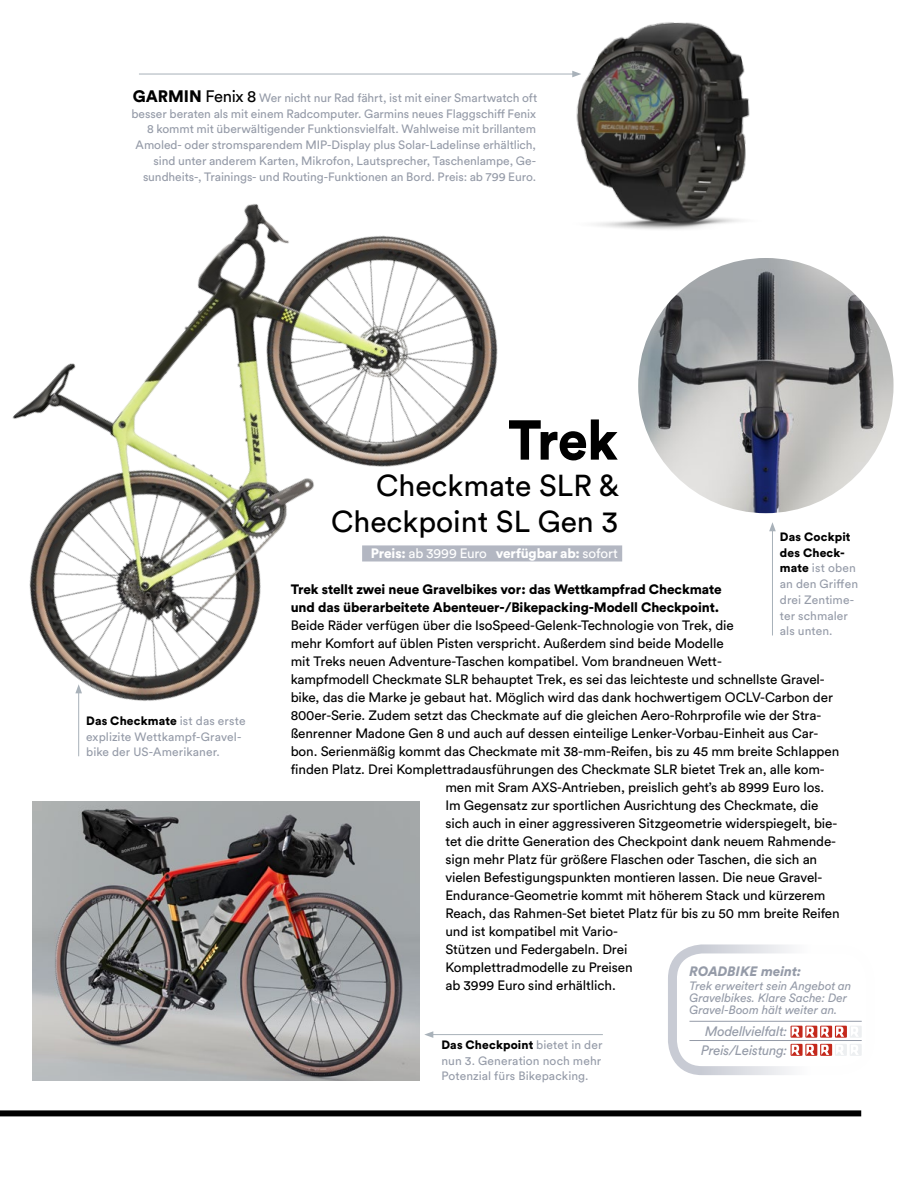
<style>
.page{position:relative;width:915px;height:1191px;background:#fff}
.page>*{position:absolute;margin:0;border:0;box-sizing:border-box;transform-origin:0 0}
.t1{font:900 55.5px "Circular Std";color:#000;scale:.96 1}
.t2{font:30px/36px "Circular Std";color:#000;text-align:right}
.t3{font:13.5px "Circular Std";letter-spacing:-.005em;color:#000}
.t4{font:900 13.5px/18px "Circular Std";letter-spacing:-.005em;color:#000}
.t5{font:900 13.5px "Circular Std";letter-spacing:-.015em;color:#fff}
.t6{font:italic 13.5px/18.1px "Circular Std";letter-spacing:-.02em;color:#959ba8;text-align:center}
.t7{font:italic 900 13.5px "Circular Std";color:#959ba8}
.t8{font:12px/15.8px "Circular Std";letter-spacing:-.005em;color:#959ba8}
.t9{font:italic 12px/12px "Circular Std";letter-spacing:-.005em;color:#959ba8}
.s1{font-weight:900;font-size:16.5px;color:#000}
.s2{font-size:16.5px;color:#000}
.s3{font-weight:900;color:#000}
.s4{font-weight:400}
</style>
<div class="page">
<img style="left:553px;top:22px;width:248px;height:241px">
<div style="left:0;top:1110px;width:860px;height:6px;background:#000"></div>
<hr style="left:139px;top:74px;width:435px;height:1px;background:#a8b1b9">
<svg style="left:572px;top:71px;width:9px;height:6px"></svg>
<img style="left:638px;top:258px;width:255px;height:255px;border-radius:128px">
<img style="left:32px;top:801px;width:387px;height:279px">
<img style="left:12px;top:73px;width:541px;height:681px">
<hr style="left:772px;top:529px;width:1px;height:106px;background:#a8b1b9">
<svg style="left:769px;top:522px;width:6px;height:9px"></svg>
<hr style="left:78px;top:691px;width:1px;height:65px;background:#a8b1b9">
<svg style="left:75px;top:684px;width:7px;height:9px"></svg>
<hr style="left:431px;top:1034px;width:171px;height:1px;background:#a8b1b9">
<svg style="left:424px;top:1031px;width:9px;height:7px"></svg>
<div style="left:362px;top:545px;width:260px;height:16px;background:#b3b7c2"></div>
<div style="left:667px;top:944px;width:207px;height:131px;border:9px solid #c8cbd4;border-radius:30px"></div>
<hr style="left:689px;top:1021px;width:172px;height:1px;background:#959ba8">
<hr style="left:689px;top:1040px;width:172px;height:1px;background:#959ba8">
<div style="left:790px;top:1025px;width:12px;height:12px;background:#c4281b"></div>
<svg style="left:791px;top:1026px;width:8px;height:10px"></svg>
<div style="left:805px;top:1025px;width:12px;height:12px;background:#c4281b"></div>
<svg style="left:806px;top:1026px;width:8px;height:10px"></svg>
<svg style="left:819px;top:1025px;width:12px;height:12px"></svg>
<svg style="left:821px;top:1026px;width:8px;height:10px"></svg>
<svg style="left:834px;top:1025px;width:12px;height:12px"></svg>
<svg style="left:835px;top:1026px;width:8px;height:10px"></svg>
<div style="left:849px;top:1025px;width:12px;height:12px;background:#edeff1"></div>
<svg style="left:851px;top:1027px;width:7px;height:9px"></svg>
<div style="left:790px;top:1043px;width:12px;height:12px;background:#c4281b"></div>
<svg style="left:791px;top:1044px;width:8px;height:11px"></svg>
<div style="left:805px;top:1043px;width:12px;height:12px;background:#c4281b"></div>
<svg style="left:806px;top:1044px;width:8px;height:11px"></svg>
<svg style="left:819px;top:1043px;width:12px;height:12px"></svg>
<svg style="left:821px;top:1044px;width:8px;height:11px"></svg>
<div style="left:834px;top:1043px;width:12px;height:12px;background:#edeff1"></div>
<svg style="left:836px;top:1045px;width:7px;height:10px"></svg>
<div style="left:849px;top:1043px;width:12px;height:12px;background:#edeff1"></div>
<svg style="left:851px;top:1045px;width:7px;height:10px"></svg>
<p class="t8" style="left:131px;top:90px;width:407px;text-align:right"><span class="s1">GARMIN</span> <span class="s2">Fenix 8</span> Wer nicht nur Rad fährt, ist mit einer Smartwatch oft besser beraten als mit einem Radcomputer. Garmins neues Flaggschiff Fenix 8 kommt mit überwältigender Funktionsvielfalt. Wahlweise mit brillantem Amoled- oder stromsparendem MIP-Display plus Solar-Ladelinse erhältlich, sind unter anderem Karten, Mikrofon, Lautsprecher, Taschenlampe, Ge&shy;sundheits-, Trainings- und Routing-Funktionen an Bord. Preis: ab 799 Euro.</p>
<p class="t8" style="left:86px;top:712px;width:161px"><span class="s3">Das Checkmate</span> ist das erste explizite Wettkampf-Gravel&shy;bike der US-Amerikaner.</p>
<h1 class="t1" style="left:508px;top:403px;width:116px">Trek</h1>
<h2 class="t2" style="left:331px;top:467px;width:289px">Checkmate SLR &amp;<br>Checkpoint SL Gen 3</h2>
<p class="t5" style="left:371px;top:544px;width:248px">Preis: <span class="s4">ab 3999 Euro</span> verfügbar ab: <span class="s4">sofort</span></p>
<p class="t4" style="left:290px;top:580px;width:432px">Trek stellt zwei neue Gravelbikes vor: das Wettkampfrad Checkmate und das überarbeitete Abenteuer-/Bikepacking-Modell Checkpoint.</p>
<p class="t3" style="left:290px;top:617px;width:444px">Beide Räder verfügen über die IsoSpeed-Gelenk-Technologie von Trek, die</p>
<p class="t3" style="left:290px;top:635px;width:434px">mehr Komfort auf üblen Pisten verspricht. Außerdem sind beide Modelle</p>
<p class="t3" style="left:290px;top:653px;width:432px">mit Treks neuen Adventure-Taschen kompatibel. Vom brandneuen Wett-</p>
<p class="t3" style="left:290px;top:671px;width:534px">kampfmodell Checkmate SLR behauptet Trek, es sei das leichteste und schnellste Gravel-</p>
<p class="t3" style="left:290px;top:689px;width:543px">bike, das die Marke je gebaut hat. Möglich wird das dank hochwertigem OCLV-Carbon der</p>
<p class="t3" style="left:290px;top:707px;width:532px">800er-Serie. Zudem setzt das Checkmate auf die gleichen Aero-Rohrprofile wie der Stra-</p>
<p class="t3" style="left:290px;top:725px;width:529px">ßenrenner Madone Gen 8 und auch auf dessen einteilige Lenker-Vorbau-Einheit aus Car-</p>
<p class="t3" style="left:290px;top:743px;width:550px">bon. Serienmäßig kommt das Checkmate mit 38-mm-Reifen, bis zu 45 mm breite Schlappen</p>
<p class="t3" style="left:290px;top:761px;width:535px">finden Platz. Drei Komplettradausführungen des Checkmate SLR bietet Trek an, alle kom-</p>
<p class="t3" style="left:445px;top:779px;width:380px">men mit Sram AXS-Antrieben, preislich geht’s ab 8999 Euro los.</p>
<p class="t3" style="left:445px;top:797px;width:374px">Im Gegensatz zur sportlichen Ausrichtung des Checkmate, die</p>
<p class="t3" style="left:445px;top:815px;width:393px">sich auch in einer aggressiveren Sitzgeometrie widerspiegelt, bie-</p>
<p class="t3" style="left:445px;top:833px;width:392px">tet die dritte Generation des Checkpoint dank neuem Rahmende-</p>
<p class="t3" style="left:445px;top:851px;width:373px">sign mehr Platz für größere Flaschen oder Taschen, die sich an</p>
<p class="t3" style="left:445px;top:869px;width:378px">vielen Befestigungspunkten montieren lassen. Die neue Gravel-</p>
<p class="t3" style="left:445px;top:887px;width:381px">Endurance-Geometrie kommt mit höherem Stack und kürzerem</p>
<p class="t3" style="left:445px;top:905px;width:396px">Reach, das Rahmen-Set bietet Platz für bis zu 50 mm breite Reifen</p>
<p class="t3" style="left:445px;top:923px;width:174px">und ist kompatibel mit Vario-</p>
<p class="t3" style="left:445px;top:941px;width:183px">Stützen und Federgabeln. Drei</p>
<p class="t3" style="left:445px;top:959px;width:189px">Komplettradmodelle zu Preisen</p>
<p class="t3" style="left:445px;top:977px;width:172px">ab 3999 Euro sind erhältlich.</p>
<p class="t8" style="left:779px;top:528px;width:80px"><span class="s3">Das Cockpit des Check&shy;mate</span> ist oben an den Griffen drei Zentime&shy;ter schmaler als unten.</p>
<p class="t7" style="left:689px;top:962px;width:113px">ROADBIKE meint:</p>
<p class="t9" style="left:689px;top:979px;width:164px">Trek erweitert sein Angebot an<br>Gravelbikes. Klare Sache: Der<br>Gravel-Boom hält weiter an.</p>
<p class="t6" style="left:701px;top:1022px;width:88px">Modellvielfalt:<br>Preis/Leistung:</p>
<p class="t8" style="left:441px;top:1036px;width:162px;text-align:justify"><span class="s3">Das Checkpoint</span> bietet in der nun 3. Generation noch mehr Potenzial fürs Bikepacking.</p>
</div>
